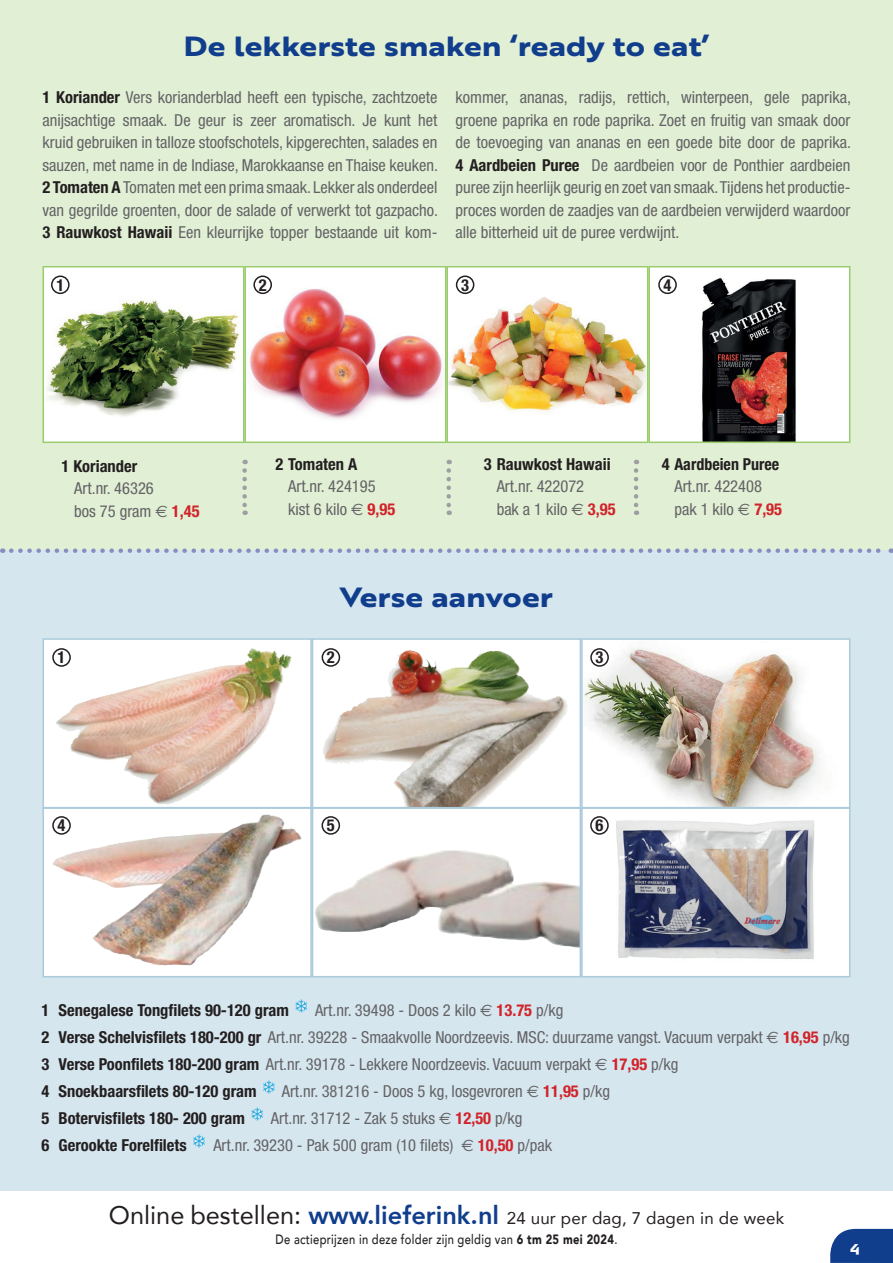
<style>
.page{position:relative;width:893px;height:1263px;background:#fff}
.page>*{position:absolute;margin:0;border:0;box-sizing:border-box;transform-origin:0 0}
.t1{font:800 27px "Brother XL";color:#103d8c}
.t2{font:16.95px "Avenir";letter-spacing:.01em;color:#231f20}
.t3{font:condensed 16.5px/22.5px "Helvetica Neue LT Pro";color:#636366}
.t4{font:700 condensed 16.5px "Helvetica Neue LT Pro";color:#231f20}
.t5{font:900 15px "Signa Normal";color:#fff}
.t6{font:500 13.5px "Avenir";letter-spacing:.025em;color:#231f20;scale:.83 1}
.s1{font-weight:700;color:#231f20}
.s2{font-family:"Euro Sans";font-stretch:normal}
.s3{font-weight:700;color:#d1232a}
.s4{font-size:25.35px}
.s5{font-weight:800;font-size:25.35px;color:#103d8c}
.s6{font-weight:900}
</style>
<div class="page">
<svg style="left:830px;top:1229px;width:63px;height:34px;background:#1f4993"></svg>
<div style="left:0;top:0;width:893px;height:551px;background:#e1efd4"></div>
<div style="left:0;top:551px;width:893px;height:640px;background:#d6e6ee"></div>
<svg style="left:11px;top:548px;width:881px;height:5px"></svg>
<svg style="left:242px;top:470px;width:5px;height:45px"></svg>
<svg style="left:446px;top:470px;width:5px;height:45px"></svg>
<svg style="left:634px;top:470px;width:4px;height:45px"></svg>
<svg style="left:46px;top:810px;width:263px;height:164px;background:#e9e3df"></svg>
<img style="left:52px;top:815px;width:216px;height:69px">
<div style="left:43px;top:807px;width:269px;height:170px;border:2px solid #abcadb"></div>
<div style="left:313px;top:808px;width:267px;height:169px;background:#fff"></div>
<img style="left:315px;top:850px;width:263px;height:97px">
<div style="left:312px;top:807px;width:269px;height:170px;border:2px solid #abcadb"></div>
<div style="left:582px;top:808px;width:268px;height:169px;background:#fff"></div>
<img style="left:616px;top:820px;width:198px;height:139px">
<div style="left:581px;top:807px;width:269px;height:170px;border:2px solid #abcadb"></div>
<svg style="left:46px;top:641px;width:263px;height:164px;background:#ecddd2"></svg>
<img style="left:159px;top:650px;width:93px;height:31px">
<div style="left:43px;top:638px;width:269px;height:170px;border:2px solid #abcadb"></div>
<svg style="left:315px;top:641px;width:263px;height:164px;background:#d4cfc4"></svg>
<img style="left:340px;top:650px;width:70px;height:65px">
<div style="left:312px;top:638px;width:269px;height:170px;border:2px solid #abcadb"></div>
<img style="left:584px;top:641px;width:263px;height:164px">
<div style="left:581px;top:638px;width:269px;height:170px;border:2px solid #abcadb"></div>
<img style="left:46px;top:269px;width:195px;height:171px">
<div style="left:43px;top:266px;width:201px;height:177px;border:2px solid #9acd6e"></div>
<div style="left:649px;top:267px;width:201px;height:175px;background:#fff"></div>
<img style="left:663px;top:278px;width:133px;height:162px">
<div style="left:648px;top:266px;width:202px;height:177px;border:2px solid #9acd6e"></div>
<img style="left:247px;top:269px;width:196px;height:171px">
<div style="left:244px;top:266px;width:202px;height:177px;border:2px solid #9acd6e"></div>
<img style="left:449px;top:269px;width:196px;height:171px">
<div style="left:446px;top:266px;width:202px;height:177px;border:2px solid #9acd6e"></div>
<div style="left:52px;top:276px;width:17px;height:17px;background:#fff;border-radius:50%"></div>
<div style="left:51px;top:275px;width:19px;height:19px;border:2px solid #231f20;border-radius:50%"></div>
<div style="left:457px;top:276px;width:17px;height:17px;background:#fff;border-radius:50%"></div>
<div style="left:456px;top:275px;width:18px;height:19px;border:2px solid #231f20;border-radius:50%"></div>
<div style="left:254px;top:276px;width:17px;height:17px;background:#fff;border-radius:50%"></div>
<div style="left:253px;top:275px;width:19px;height:19px;border:2px solid #231f20;border-radius:50%"></div>
<div style="left:659px;top:276px;width:17px;height:17px;background:#fff;border-radius:50%"></div>
<div style="left:658px;top:275px;width:19px;height:19px;border:2px solid #231f20;border-radius:50%"></div>
<div style="left:321px;top:816px;width:19px;height:19px;border:2px solid #231f20;border-radius:50%"></div>
<div style="left:590px;top:816px;width:19px;height:19px;border:2px solid #231f20;border-radius:50%"></div>
<div style="left:53px;top:649px;width:17px;height:17px;background:#fff;border-radius:50%"></div>
<div style="left:52px;top:648px;width:19px;height:19px;border:2px solid #231f20;border-radius:50%"></div>
<div style="left:591px;top:649px;width:17px;height:17px;background:#fff;border-radius:50%"></div>
<div style="left:590px;top:648px;width:19px;height:19px;border:2px solid #231f20;border-radius:50%"></div>
<div style="left:322px;top:649px;width:17px;height:17px;background:#fff;border-radius:50%"></div>
<div style="left:322px;top:648px;width:18px;height:19px;border:2px solid #231f20;border-radius:50%"></div>
<div style="left:53px;top:817px;width:17px;height:17px;background:#fff;border-radius:50%"></div>
<div style="left:52px;top:816px;width:19px;height:19px;border:2px solid #231f20;border-radius:50%"></div>
<svg style="left:295px;top:999px;width:12px;height:13px"></svg>
<svg style="left:263px;top:1080px;width:12px;height:13px"></svg>
<svg style="left:251px;top:1107px;width:12px;height:13px"></svg>
<svg style="left:193px;top:1134px;width:12px;height:13px"></svg>
<h1 class="t1" style="left:184px;top:25px;width:527px">De lekkerste smaken ‘ready to eat’</h1>
<p class="t3" style="left:43px;top:86px;width:397px;text-align:justify"><span class="s1">1 Koriander</span> Vers korianderblad heeft een typische, zachtzoete anijsachtige smaak. De geur is zeer aromatisch. Je kunt het kruid gebruiken in talloze stoofschotels, kipgerechten, salades en sauzen, met name in de Indiase, Marokkaanse en Thaise keuken.<br><span class="s1">2 Tomaten A</span> Tomaten met een prima smaak. Lekker als onderdeel van gegrilde groenten, door de salade of verwerkt tot gazpacho.<br><span class="s1">3 Rauwkost Hawaii</span> Een kleurrijke topper bestaande uit kom-</p>
<p class="t3" style="left:455px;top:86px;width:397px;text-align:justify">kommer, ananas, radijs, rettich, winterpeen, gele paprika, groene paprika en rode paprika. Zoet en fruitig van smaak door de toevoeging van ananas en een goede bite door de paprika.<br><span class="s1">4 Aardbeien Puree</span> De aardbeien voor de Ponthier aardbeien puree zijn heerlijk geurig en zoet van smaak. Tijdens het productie&shy;proces worden de zaadjes van de aardbeien verwijderd waardoor alle bitterheid uit de puree verdwijnt.</p>
<p class="t4" style="left:56px;top:275px;width:9px">1</p>
<p class="t4" style="left:259px;top:275px;width:9px">2</p>
<p class="t4" style="left:461px;top:275px;width:9px">3</p>
<p class="t4" style="left:664px;top:275px;width:9px">4</p>
<p class="t4" style="left:62px;top:456px;width:77px">1 Koriander</p>
<p class="t3" style="left:74px;top:477px;width:127px">Art.nr. 46326<br>bos 75 gram <span class="s2">€</span> <span class="s3">1,45</span></p>
<p class="t4" style="left:275px;top:454px;width:83px">2 Tomaten A</p>
<p class="t3" style="left:288px;top:475px;width:109px">Art.nr. 424195 kist 6 kilo <span class="s2">€</span> <span class="s3">9,95</span></p>
<p class="t4" style="left:484px;top:454px;width:128px">3 Rauwkost Hawaii</p>
<p class="t3" style="left:497px;top:475px;width:120px">Art.nr. 422072<br>bak a 1 kilo <span class="s2">€</span> <span class="s3">3,95</span></p>
<h1 class="t1" style="left:340px;top:576px;width:215px">Verse aanvoer</h1>
<p class="t4" style="left:58px;top:647px;width:9px">1</p>
<p class="t4" style="left:327px;top:647px;width:9px">2</p>
<p class="t4" style="left:596px;top:647px;width:9px">3</p>
<p class="t4" style="left:662px;top:454px;width:119px">4 Aardbeien Puree</p>
<p class="t3" style="left:674px;top:475px;width:109px">Art.nr. 422408 pak 1 kilo <span class="s2">€</span> <span class="s3">7,95</span></p>
<p class="t4" style="left:58px;top:815px;width:9px">4</p>
<p class="t4" style="left:327px;top:815px;width:9px">5</p>
<p class="t4" style="left:595px;top:815px;width:9px">6</p>
<p class="t3" style="left:42px;top:996px;width:810px;line-height:27px;text-indent:273px">Art.nr. 39498 - Doos 2 kilo <span class="s2">€</span> <span class="s3">13.75</span> p/kg<br><span class="s1">2 Verse Schelvisfilets 180-200 gr</span> Art.nr. 39228 - Smaakvolle Noordzeevis. MSC: duurzame vangst. Vacuum verpakt <span class="s2">€</span> <span class="s3">16,95</span> p/kg <span class="s1">3 Verse Poonfilets 180-200 gram</span> Art.nr. 39178 - Lekkere Noordzeevis. Vacuum verpakt <span class="s2">€</span> <span class="s3">17,95</span> p/kg<br><span class="s1">4 Snoekbaarsfilets 80-120 gram</span></p>
<p class="t4" style="left:42px;top:1000px;width:249px">1 Senegalese Tongfilets 90-120 gram</p>
<p class="t3" style="left:282px;top:1079px;width:330px">Art.nr. 381216 - Doos 5 kg, losgevroren <span class="s2">€</span> <span class="s3">11,95</span> p/kg</p>
<p class="t4" style="left:42px;top:1108px;width:205px">5 Botervisfilets 180- 200 gram</p>
<p class="t3" style="left:271px;top:1106px;width:253px">Art.nr. 31712 - Zak 5 stuks <span class="s2">€</span> <span class="s3">12,50</span> p/kg</p>
<p class="t4" style="left:42px;top:1135px;width:147px">6 Gerookte Forelfilets</p>
<p class="t3" style="left:213px;top:1133px;width:340px">Art.nr. 39230 - Pak 500 gram (10 filets) <span class="s2">€</span> <span class="s3">10,50</span> p/pak</p>
<p class="t2" style="left:109px;top:1204px;width:677px"><span class="s4">Online bestellen:</span> <span class="s5">www.lieferink.nl</span> 24 uur per dag, 7 dagen in de week</p>
<p class="t6" style="left:275px;top:1228px;width:413px">De actieprijzen in deze folder zijn geldig van <span class="s6">6 tm 25 mei 2024</span>.</p>
<p class="t5" style="left:850px;top:1237px;width:11px">4</p>
</div>
